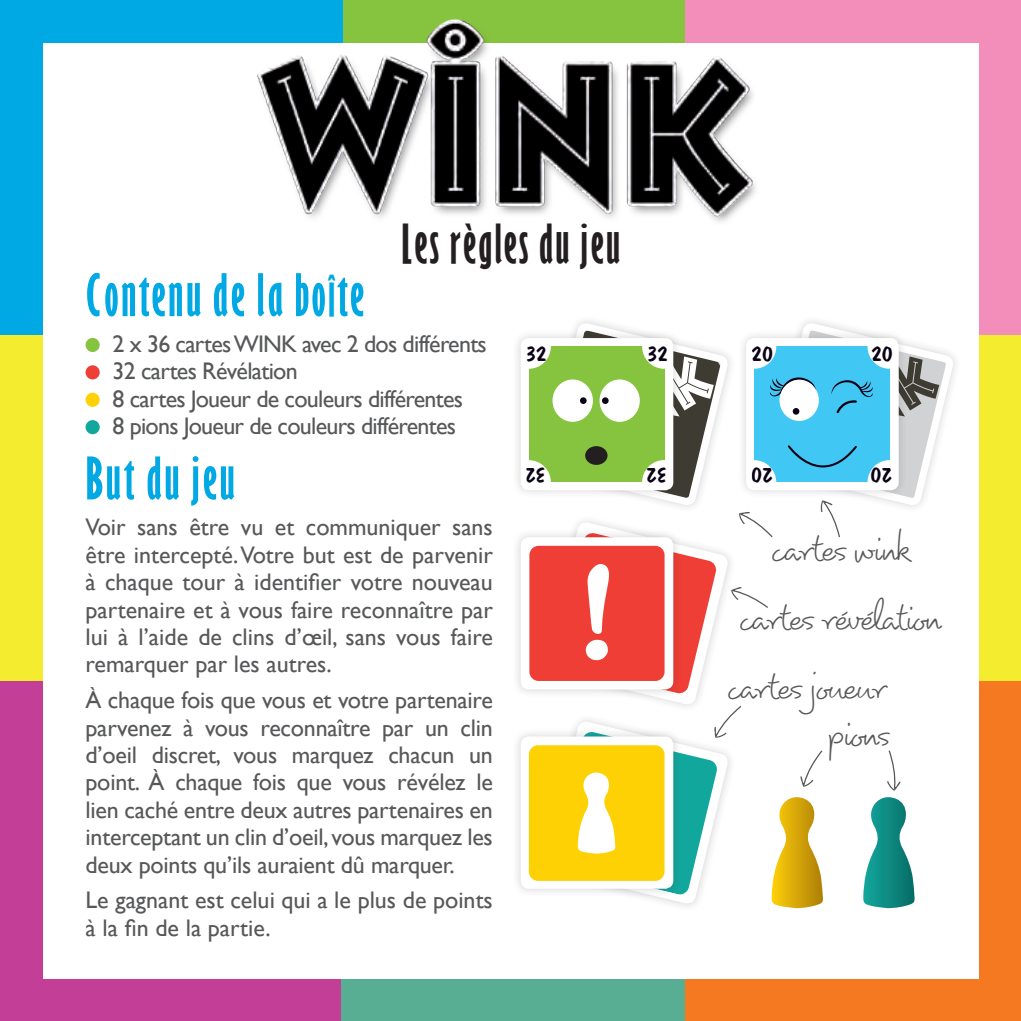
<style>
.page{position:relative;width:1021px;height:1021px;background:#fff}
.page>*{position:absolute;margin:0;border:0;box-sizing:border-box;transform-origin:0 0}
.t1{font:700 extra-condensed 54px "Gill Sans";letter-spacing:.05em;color:#00a8e4}
.t2{font:700 extra-condensed 49.5px "Gill Sans";letter-spacing:.05em;color:#231f20}
.t3{font:42px/69.3px "Dartangnon ITC";color:#57585a;text-align:center}
.t4{font:24px/27.3px "Gill Sans";letter-spacing:-.01em;color:#57585a;text-align:justify}
.t5{font:24px/27.3px "Gill Sans";letter-spacing:-.03em;color:#57585a}
.t6{font:23.1px "Dom Casual LT";color:#0a0215}
.s1{font-size:42px}
</style>
<div class="page">
<div style="left:340px;top:919px;width:345px;height:102px;background:#57ae92"></div>
<div style="left:685px;top:680px;width:336px;height:341px;background:#f47921"></div>
<div style="left:0;top:680px;width:341px;height:341px;background:#c33f97"></div>
<div style="left:683px;top:0;width:338px;height:336px;background:#f38eba"></div>
<div style="left:0;top:0;width:342px;height:337px;background:#00a8e4"></div>
<div style="left:0;top:335px;width:1021px;height:345px;background:#f4ed2f"></div>
<div style="left:43px;top:43px;width:935px;height:935px;background:#fff"></div>
<div style="left:86px;top:338px;width:14px;height:14px;background:#86c43f;border-radius:50%"></div>
<div style="left:86px;top:365px;width:14px;height:14px;background:#ee3e35;border-radius:50%"></div>
<div style="left:86px;top:393px;width:14px;height:14px;background:#fed105;border-radius:50%"></div>
<div style="left:86px;top:420px;width:14px;height:14px;background:#12a79d;border-radius:50%"></div>
<div style="left:511px;top:329px;width:171px;height:170px;background:#231f20;opacity:.2"></div>
<div style="left:511px;top:528px;width:171px;height:170px;background:#231f20;opacity:.2"></div>
<div style="left:511px;top:727px;width:171px;height:170px;background:#231f20;opacity:.2"></div>
<svg style="left:523px;top:320px;width:424px;height:589px"></svg>
<img style="left:257px;top:0;width:499px;height:222px">
<h2 class="t2" style="left:402px;top:213px;width:220px">Les règles du jeu</h2>
<h1 class="t1" style="left:86px;top:262px;width:280px">Contenu de la bo<span class="s1">Î</span>te</h1>
<p class="t5" style="left:113px;top:330px;width:376px">2 x 36 cartes WINK avec 2 dos différents 32 cartes Révélation<br>8 cartes Joueur de couleurs différentes<br>8 pions Joueur de couleurs différentes</p>
<h1 class="t1" style="left:86px;top:445px;width:151px">But du jeu</h1>
<p class="t4" style="left:86px;top:513px;width:409px">Voir sans être vu et communiquer sans être intercepté. Votre but est de parvenir à chaque tour à identifier votre nouveau partenaire et à vous faire reconnaître par lui à l’aide de clins d’œil, sans vous faire remarquer par les autres.</p>
<p class="t4" style="left:86px;top:686px;width:409px">À chaque fois que vous et votre partenaire parvenez à vous reconnaître par un clin d’oeil discret, vous marquez chacun un point. À chaque fois que vous révélez le lien caché entre deux autres partenaires en interceptant un clin d’oeil, vous marquez les deux points qu’ils auraient dû marquer.</p>
<p class="t4" style="left:86px;top:886px;width:409px">Le gagnant est celui qui a le plus de points à la fin de la partie.</p>
<p class="t6" style="left:526px;top:340px;width:22px">32</p>
<p class="t6" style="left:647px;top:340px;width:22px">32</p>
<p class="t6" style="left:545px;top:489px;width:22px;rotate:-180deg">32</p>
<p class="t6" style="left:666px;top:489px;width:22px;rotate:-180deg">32</p>
<p class="t6" style="left:751px;top:340px;width:23px">20</p>
<p class="t6" style="left:871px;top:340px;width:23px">20</p>
<p class="t6" style="left:772px;top:489px;width:23px;rotate:-180deg">20</p>
<p class="t6" style="left:892px;top:489px;width:23px;rotate:-180deg">20</p>
<h3 class="t3" style="left:739px;top:510px;width:202px">cartes wink cartes révélation</h3>
<h3 class="t3" style="left:727px;top:649px;width:160px">cartes joueur</h3>
<h3 class="t3" style="left:826px;top:696px;width:64px">pions</h3>
</div>
